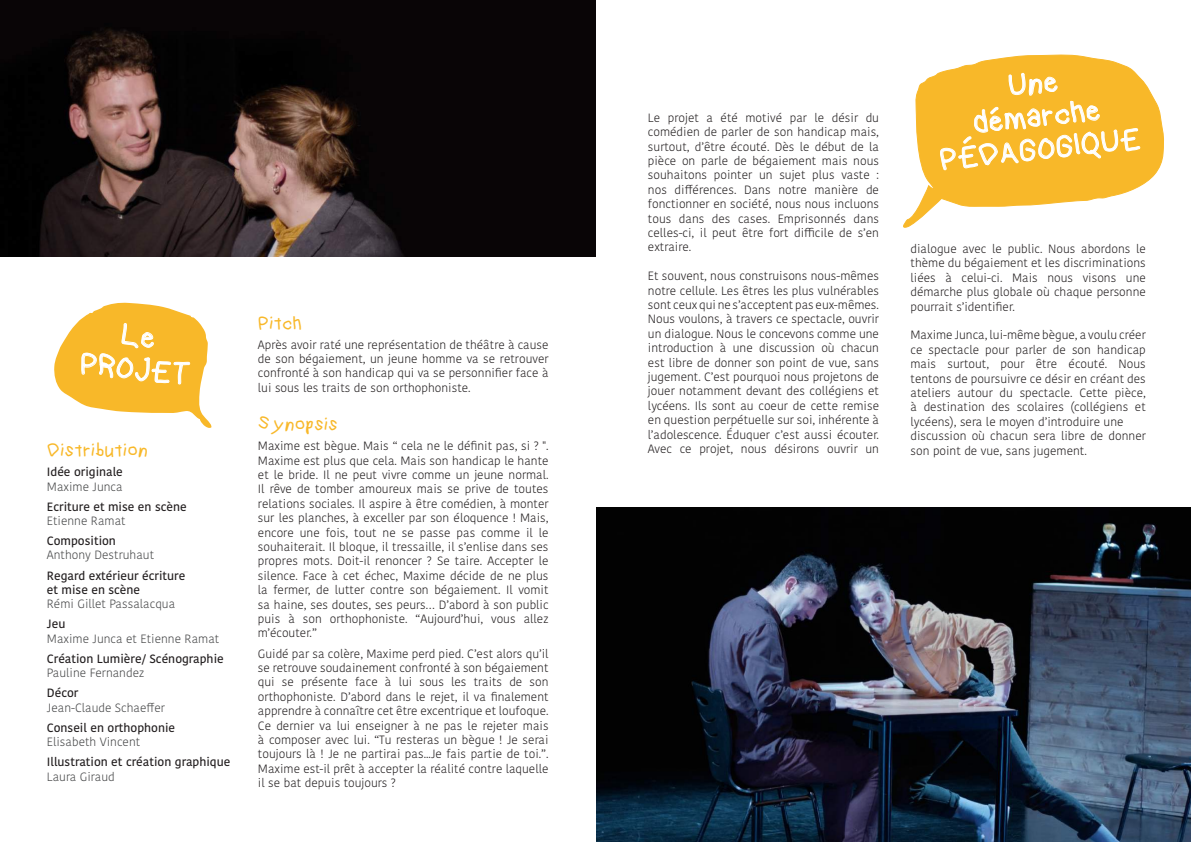
<style>
.page{position:relative;width:1191px;height:842px;background:#fff}
.page>*{position:absolute;margin:0;border:0;box-sizing:border-box;transform-origin:0 0}
.t1{font:32px/33px "kindergarten";color:#fff;text-align:center}
.t2{font:20px "kindergarten";color:#f8b829}
.t3{font:300 12px/14.4px "Kohinoor Bangla";color:#231f20;text-align:justify}
.t4{font:500 12px/14.4px "Kohinoor Bangla";color:#231f20}
.t5{font:300 12px "Kohinoor Bangla";color:#454647}
</style>
<div class="page">
<svg style="left:54px;top:302px;width:158px;height:126px"></svg>
<img style="left:1px;top:0;width:594px;height:257px">
<svg style="left:903px;top:54px;width:261px;height:174px"></svg>
<img style="left:596px;top:508px;width:595px;height:334px">
<svg style="left:940px;top:61px;width:200px;height:109px;background:#f8bf40"></svg>
<h1 class="t1" style="left:85px;top:316px;width:112px;rotate:6deg">Le<br>PROJET</h1>
<h2 class="t2" style="left:47px;top:442px;width:103px">Distribution</h2>
<p class="t4" style="left:47px;top:464px;width:77px">Idée originale</p>
<p class="t5" style="left:47px;top:477px;width:77px">Maxime Junca</p>
<p class="t4" style="left:47px;top:499px;width:141px">Ecriture et mise en scène</p>
<p class="t5" style="left:47px;top:512px;width:80px">Etienne Ramat</p>
<p class="t4" style="left:47px;top:533px;width:71px">Composition</p>
<p class="t5" style="left:47px;top:546px;width:109px">Anthony Destruhaut</p>
<p class="t4" style="left:47px;top:568px;width:140px">Regard extérieur écriture et mise en scène</p>
<p class="t5" style="left:47px;top:595px;width:130px">Rémi Gillet Passalacqua</p>
<p class="t4" style="left:47px;top:617px;width:20px">Jeu</p>
<p class="t5" style="left:47px;top:630px;width:174px">Maxime Junca et Etienne Ramat</p>
<p class="t4" style="left:47px;top:651px;width:178px">Création Lumière/ Scénographie</p>
<p class="t5" style="left:47px;top:664px;width:99px">Pauline Fernandez</p>
<p class="t4" style="left:47px;top:686px;width:33px">Décor</p>
<p class="t5" style="left:47px;top:699px;width:120px">Jean-Claude Schaeffer</p>
<p class="t4" style="left:47px;top:720px;width:130px">Conseil en orthophonie</p>
<p class="t5" style="left:47px;top:733px;width:95px">Elisabeth Vincent</p>
<p class="t4" style="left:47px;top:754px;width:185px">Illustration et création graphique</p>
<p class="t5" style="left:47px;top:768px;width:69px">Laura Giraud</p>
<h2 class="t2" style="left:258px;top:314px;width:45px">Pitch</h2>
<p class="t3" style="left:258px;top:337px;width:292px">Après avoir raté une représentation de théâtre à cause de son bégaiement, un jeune homme va se retrouver confronté à son handicap qui va se personnifier face à lui sous les traits de son orthophoniste.</p>
<h2 class="t2" style="left:258px;top:416px;width:81px">Synopsis</h2>
<p class="t3" style="left:258px;top:439px;width:292px">Maxime est bègue. Mais “ cela ne le définit pas, si ? ".<br>Maxime est plus que cela. Mais son handicap le hante et le bride. Il ne peut vivre comme un jeune normal.<br>Il rêve de tomber amoureux mais se prive de toutes relations sociales. Il aspire à être comédien, à monter sur les planches, à exceller par son éloquence ! Mais, encore une fois, tout ne se passe pas comme il le souhaiterait. Il bloque, il tressaille, il s’enlise dans ses propres mots. Doit-il renoncer ? Se taire. Accepter le silence. Face à cet échec, Maxime décide de ne plus la fermer, de lutter contre son bégaiement. Il vomit sa haine, ses doutes, ses peurs… D’abord à son public puis à son orthophoniste. “Aujourd’hui, vous allez m’écouter.”</p>
<p class="t3" style="left:258px;top:646px;width:292px">Guidé par sa colère, Maxime perd pied. C’est alors qu’il se retrouve soudainement confronté à son bégaiement qui se présente face à lui sous les traits de son orthophoniste. D’abord dans le rejet, il va finalement apprendre à connaître cet être excentrique et loufoque.<br>Ce dernier va lui enseigner à ne pas le rejeter mais à composer avec lui. “Tu resteras un bègue ! Je serai toujours là ! Je ne partirai pas...Je fais partie de toi.”.<br>Maxime est-il prêt à accepter la réalité contre laquelle il se bat depuis toujours ?</p>
<p class="t3" style="left:648px;top:110px;width:233px">Le projet a été motivé par le désir du comédien de parler de son handicap mais, surtout, d’être écouté. Dès le début de la pièce on parle de bégaiement mais nous souhaitons pointer un sujet plus vaste : nos différences. Dans notre manière de fonctionner en société, nous nous incluons tous dans des cases. Emprisonnés dans celles-ci, il peut être fort difficile de s’en extraire.</p>
<p class="t3" style="left:648px;top:269px;width:233px">Et souvent, nous construisons nous-mêmes notre cellule. Les êtres les plus vulnérables sont ceux qui ne s’acceptent pas eux-mêmes.<br>Nous voulons, à travers ce spectacle, ouvrir un dialogue. Nous le concevons comme une introduction à une discussion où chacun est libre de donner son point de vue, sans jugement. C’est pourquoi nous projetons de jouer notamment devant des collégiens et lycéens. Ils sont au coeur de cette remise en question perpétuelle sur soi, inhérente à l’adolescence. Éduquer c’est aussi écouter.<br>Avec ce projet, nous désirons ouvrir un</p>
<h1 class="t1" style="left:931px;top:80px;width:203px;rotate:-6deg">Une<br>demarche<br>PEDAGOGIQUE</h1>
<p class="t3" style="left:910px;top:241px;width:237px">dialogue avec le public. Nous abordons le thème du bégaiement et les discriminations liées à celui-ci. Mais nous visons une démarche plus globale où chaque personne pourrait s’identifier.</p>
<p class="t3" style="left:910px;top:328px;width:237px;text-align:left">Maxime Junca, lui-même bègue, a voulu créer ce spectacle pour parler de son handicap mais surtout, pour être écouté. Nous tentons de poursuivre ce désir en créant des ateliers autour du spectacle. Cette pièce, à destination des scolaires (collégiens et lycéens), sera le moyen d’introduire une discussion où chacun sera libre de donner son point de vue, sans jugement.</p>
</div>
